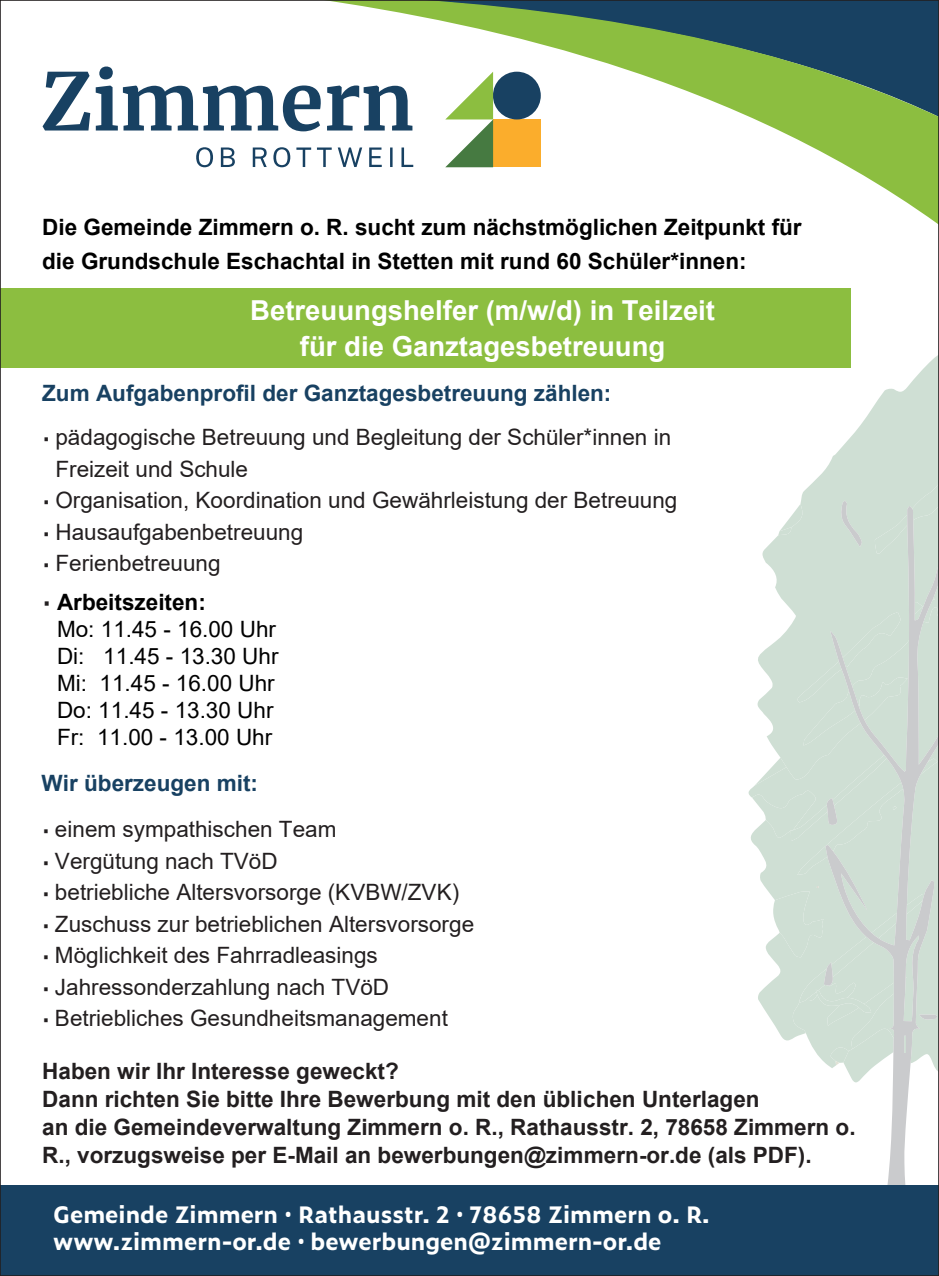
<style>
.page{position:relative;width:939px;height:1276px;background:#fff}
.page>*{position:absolute;margin:0;border:0;box-sizing:border-box;transform-origin:0 0}
.t1{font:700 27.5px/35.8px "Arial";color:#fff;text-align:center}
.t2{font:22.5px/31.5px "Arial";color:#231f20}
.t3{font:700 22.5px/28px "Arial";color:#231f20}
.t4{font:700 22.5px/33.8px "Arial";color:#000}
.t5{font:22.5px/27px "Arial";color:#000}
.t6{font:700 22.5px/27px "Zeitung Micro Pro";color:#fff}
.t7{font:700 22.5px "Arial";color:#184162}
.s1{font-size:27.5px;color:#fff}
.s2{font-family:"Zeitung Micro Pro";font-size:17.5px}
.s3{font-family:"Zeitung Micro Pro";font-size:19.75px;color:#231f20}
.s4{font-weight:700}
.s5{font-family:"Roboto";font-weight:400}
</style>
<div class="page">
<svg style="left:748px;top:789px;width:77px;height:230px"></svg>
<svg style="left:757px;top:355px;width:179px;height:400px;fill:#cfdfd4"></svg>
<svg style="left:874px;top:483px;width:62px;height:23px"></svg>
<div style="left:797px;top:612px;width:28px;height:90px;background:#cfdfd4"></div>
<svg style="left:778px;top:504px;width:25px;height:31px"></svg>
<svg style="left:825px;top:506px;width:111px;height:679px;fill:#cfdfd4"></svg>
<svg style="left:840px;top:500px;width:22px;height:47px"></svg>
<svg style="left:751px;top:755px;width:185px;height:120px;background:#d1dfd6"></svg>
<svg style="left:771px;top:886px;width:165px;height:196px;background:#d4e0d8"></svg>
<svg style="left:280px;top:2px;width:656px;height:221px"></svg>
<div style="left:0;top:1185px;width:938px;height:91px;background:#184162"></div>
<svg style="left:43px;top:72px;width:47px;height:58px"></svg>
<svg style="left:96px;top:66px;width:225px;height:65px"></svg>
<svg style="left:327px;top:85px;width:85px;height:45px"></svg>
<svg style="left:196px;top:147px;width:17px;height:20px"></svg>
<svg style="left:221px;top:147px;width:14px;height:20px"></svg>
<svg style="left:253px;top:147px;width:13px;height:20px"></svg>
<svg style="left:273px;top:147px;width:17px;height:20px"></svg>
<svg style="left:296px;top:147px;width:15px;height:20px"></svg>
<svg style="left:317px;top:147px;width:14px;height:20px"></svg>
<svg style="left:337px;top:147px;width:25px;height:20px"></svg>
<svg style="left:369px;top:147px;width:12px;height:20px"></svg>
<hr style="left:390px;top:147px;width:2px;height:20px;background:#184162">
<svg style="left:401px;top:147px;width:12px;height:20px"></svg>
<div style="left:493px;top:119px;width:47px;height:48px;background:#fbad2c"></div>
<div style="left:493px;top:72px;width:47px;height:47px;background:#184162;border-radius:24px"></div>
<svg style="left:445px;top:72px;width:48px;height:95px"></svg>
<div style="left:0;top:288px;width:850px;height:80px;background:#8cbe40"></div>
<p class="t4" style="left:42px;top:211px;width:760px">Die Gemeinde Zimmern o. R. sucht zum nächstmöglichen Zeitpunkt für die Grundschule Eschachtal in Stetten mit rund 60 Schüler*innen:<span class="s1">a</span></p>
<p class="t1" style="left:250px;top:293px;width:466px">Betreuungshelfer (m/w/d) in Teilzeit für die Ganztagesbetreuung</p>
<p class="t7" style="left:42px;top:377px;width:570px">Zum Aufgabenprofil der Ganztagesbetreuung zählen:</p>
<p class="t2" style="left:55px;top:421px;width:617px;text-indent:-13px"><span class="s2">•</span> pädagogische Betreuung und Begleitung der Schüler*innen in<br>Freizeit und Schule</p>
<p class="t2" style="left:43px;top:484px;width:636px"><span class="s2">•</span> Organisation, Koordination und Gewährleistung der Betreuung</p>
<p class="t2" style="left:43px;top:516px;width:262px"><span class="s2">•</span> Hausaufgabenbetreuung</p>
<p class="t2" style="left:43px;top:547px;width:179px"><span class="s2">•</span> Ferienbetreuung</p>
<p class="t5" style="left:57px;top:589px;width:223px;text-indent:-14px"><span class="s3">•</span> <span class="s4">Arbeitszeiten:<br></span>Mo: 11.45 - 16.00 Uhr<br>Di: 11.45 - 13.30 Uhr<br>Mi: 11.45 - 16.00 Uhr<br>Do: 11.45 - 13.30 Uhr<br>Fr: 11.00 - 13.00 Uhr</p>
<p class="t7" style="left:42px;top:767px;width:218px">Wir überzeugen mit:</p>
<p class="t2" style="left:42px;top:813px;width:295px"><span class="s2">•</span> einem sympathischen Team</p>
<p class="t2" style="left:42px;top:844px;width:237px"><span class="s2">•</span> Vergütung nach TVöD</p>
<p class="t2" style="left:42px;top:876px;width:418px"><span class="s2">•</span> betriebliche Altersvorsorge (KVBW/ZVK)</p>
<p class="t2" style="left:42px;top:907px;width:433px"><span class="s2">•</span> Zuschuss zur betrieblichen Altersvorsorge</p>
<p class="t2" style="left:42px;top:939px;width:337px"><span class="s2">•</span> Möglichkeit des Fahrradleasings</p>
<p class="t2" style="left:42px;top:970px;width:348px"><span class="s2">•</span> Jahressonderzahlung nach TVöD</p>
<p class="t2" style="left:42px;top:1002px;width:407px"><span class="s2">•</span> Betriebliches Gesundheitsmanagement</p>
<p class="t3" style="left:42px;top:1057px;width:814px">Haben wir Ihr Interesse geweckt?<br>Dann richten Sie bitte Ihre Bewerbung mit den übli chen Unterlagen<br>an die Gemeindeverwaltung Zimmern o. R., Rathausstr. 2, 78658 Zimmern o.<br>R., vorzugsweise per E-Mail an bewerbungen@zim mern-or.de (als PDF).</p>
<p class="t6" style="left:53px;top:1199px;width:658px">Gemeinde Zimmern <span class="s5">•</span> Rathausstr. 2 <span class="s5">•</span> 78658 Zimmern o. R. www.zimmern-or.de <span class="s5">•</span> bewerbungen@zimmern-or.de</p>
</div>
